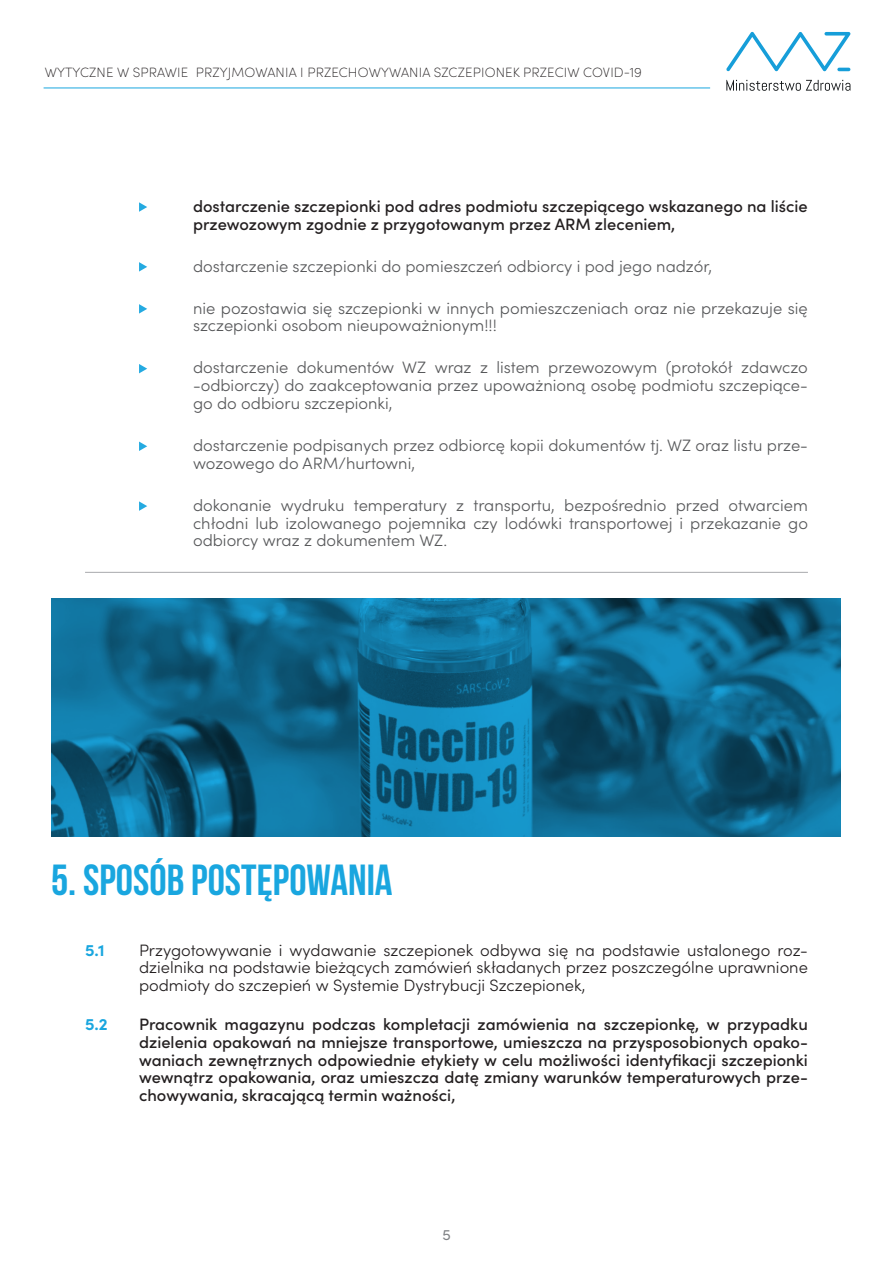
<style>
.page{position:relative;width:893px;height:1263px;background:#fff}
.page>*{position:absolute;margin:0;border:0;box-sizing:border-box;transform-origin:0 0}
.t1{font:700 43.5px "Bebas Neue";color:#19a6df}
.t2{font:300 16.5px/17.9px "Sofia Pro";color:#57585a}
.t3{font:500 16.5px/17.9px "Sofia Pro";color:#231f20}
.t4{font:300 16.5px/17.9px "Sofia Pro";color:#231f20;text-align:justify}
.t5{font:700 16.5px "Sofia Pro";color:#19a6df}
.t6{font:15px "Sofia Pro";color:#808285}
.t7{font:200 13.5px "Sofia Pro";letter-spacing:.01em;color:#231f20}
</style>
<div class="page">
<svg style="left:726px;top:80px;width:124px;height:11px"></svg>
<svg style="left:726px;top:32px;width:124px;height:39px"></svg>
<hr style="left:44px;top:88px;width:666px;height:1px;background:#19a6df">
<svg style="left:139px;top:202px;width:8px;height:10px"></svg>
<svg style="left:139px;top:262px;width:8px;height:10px"></svg>
<svg style="left:139px;top:304px;width:8px;height:10px"></svg>
<svg style="left:139px;top:364px;width:8px;height:9px"></svg>
<svg style="left:139px;top:442px;width:8px;height:9px"></svg>
<svg style="left:139px;top:501px;width:8px;height:10px"></svg>
<hr style="left:85px;top:572px;width:723px;height:1px;background:#a8a9ad">
<svg style="left:51px;top:598px;width:789px;height:239px;background:#0f678d"></svg>
<p class="t7" style="left:45px;top:63px;width:599px">WYTYCZNE W SPRAWIE PRZYJMOWANIA I PRZECHOWYWANIA SZCZEPIONEK PRZECIW COVID-19</p>
<p class="t3" style="left:193px;top:196px;width:616px">dostarczenie szczepionki pod adres podmiotu szczepiącego wskazanego na liście przewozowym zgodnie z przygotowanym przez ARM zleceniem,</p>
<p class="t2" style="left:193px;top:256px;width:521px">dostarczenie szczepionki do pomieszczeń odbiorcy i pod jego nadzór,</p>
<p class="t2" style="left:193px;top:298px;width:616px">nie pozostawia się szczepionki w innych pomieszczeniach oraz nie przekazuje się szczepionki osobom nieupoważnionym!!!</p>
<p class="t2" style="left:193px;top:358px;width:616px;text-align:justify">dostarczenie dokumentów WZ wraz z listem przewozowym (protokół zdawczo -odbiorczy) do zaakceptowania przez upoważnioną osobę podmiotu szczepiące&shy;go do odbioru szczepionki,</p>
<p class="t2" style="left:193px;top:435px;width:616px">dostarczenie podpisanych przez odbiorcę kopii dokumentów tj. WZ oraz listu prze&shy;wozowego do ARM/hurtowni,</p>
<p class="t2" style="left:193px;top:495px;width:616px;text-align:justify">dokonanie wydruku temperatury z transportu, bezpośrednio przed otwarciem chłodni lub izolowanego pojemnika czy lodówki transportowej i przekazanie go odbiorcy wraz z dokumentem WZ.</p>
<h1 class="t1" style="left:51px;top:856px;width:343px">5. SPOSÓB POSTĘPOWANIA</h1>
<p class="t5" style="left:85px;top:937px;width:21px">5.1</p>
<p class="t4" style="left:139px;top:940px;width:670px">Przygotowywanie i wydawanie szczepionek odbywa się na podstawie ustalonego roz&shy;dzielnika na podstawie bieżących zamówień składanych przez poszczególne uprawnione podmioty do szczepień w Systemie Dystrybucji Szczepionek,</p>
<p class="t5" style="left:85px;top:1011px;width:24px">5.2</p>
<p class="t3" style="left:139px;top:1014px;width:670px;text-align:justify">Pracownik magazynu podczas kompletacji zamówienia na szczepionkę, w przypadku dzielenia opakowań na mniejsze transportowe, umieszcza na przysposobionych opako&shy;waniach zewnętrznych odpowiednie etykiety w celu możliwości identyfikacji szczepionki wewnątrz opakowania, oraz umieszcza datę zmiany warunków temperaturowych prze&shy;chowywania, skracającą termin ważności,</p>
<p class="t6" style="left:442px;top:1223px;width:10px">5</p>
</div>
